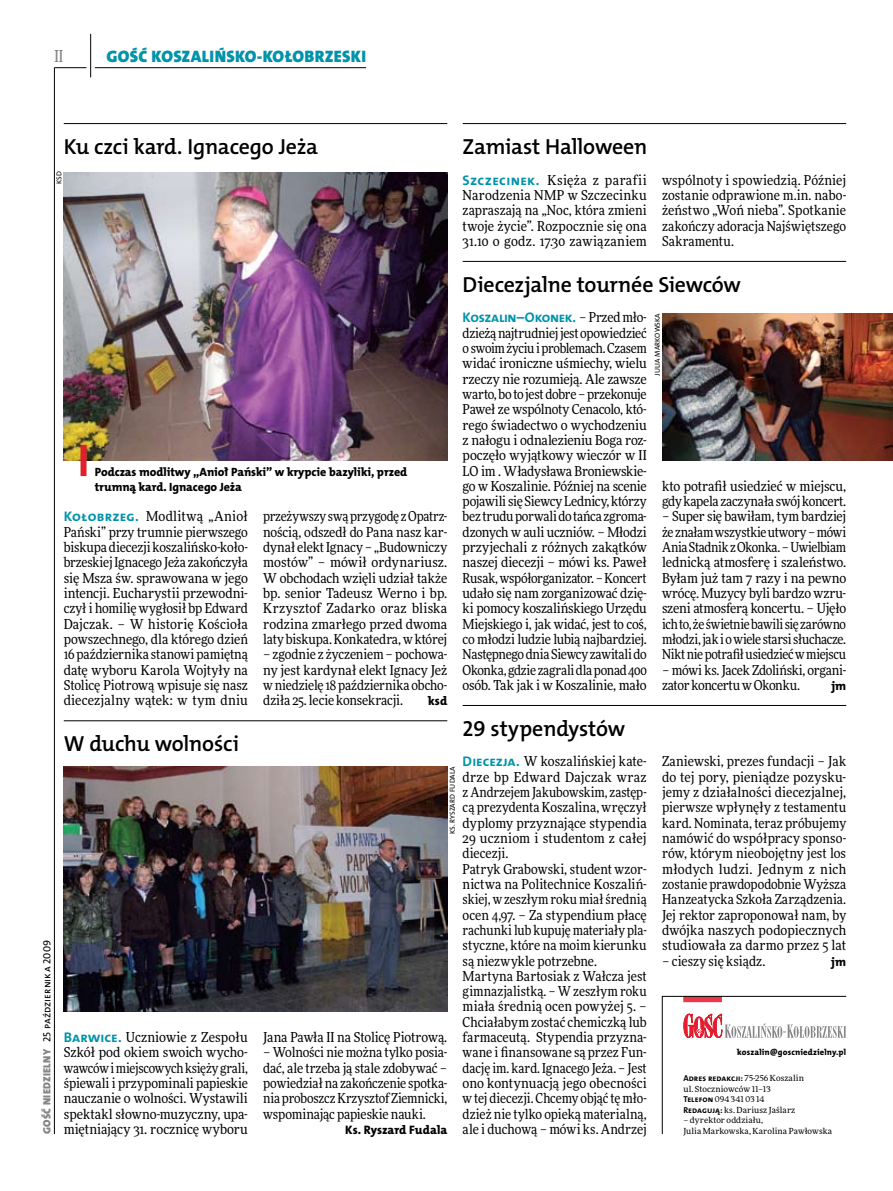
<style>
.page{position:relative;width:893px;height:1191px;background:#fff}
.page>*{position:absolute;margin:0;border:0;box-sizing:border-box;transform-origin:0 0}
.t1{font:21.9px "The Mix HP6 Se Bld";letter-spacing:-.01em;color:#000}
.t2{font:16.65px "The Mix HP9 Blk";letter-spacing:.02em;color:#0093aa}
.t3{font:500 16.5px "Freeday Narrow";color:#858486;scale:.9 1}
.t4{font:13.95px "The Mix HP7 Bld";letter-spacing:-.025em;color:#0093aa}
.t5{font:13.65px/15.3px "Freeday Narrow News";color:#000;text-align:justify}
.t6{font:13.65px/15.3px "Freeday Narrow News";letter-spacing:-.02em;color:#000}
.t7{font:12.3px "The Mix HP8 Ex Bld";letter-spacing:.005em;color:#000}
.t8{font:12px/15.3px "The Mix HP8 Ex Bld";letter-spacing:-.005em;color:#000}
.t9{font:10.5px "The Mix HP5 Plain";letter-spacing:.01em;color:#000}
.t10{font:8.55px "The Mix HP7 Bld";letter-spacing:.005em;color:#000}
.t11{font:8.55px "The Mix HP8 Ex Bld";letter-spacing:.03em;color:#000}
.t12{font:8.4px/10.5px "Freeday News";letter-spacing:.01em;color:#000}
.t13{font:7.2px "The Mix HP5 Plain";letter-spacing:.015em;color:#000}
.s1{font-family:"The Mix HP7 Bld";font-size:13.95px;color:#0093aa}
.s2{font-family:"Freeday Narrow News";font-size:13.65px;color:#000}
.s3{font-family:"The Mix HP9 Blk";color:#858486}
.s4{font-family:"Freeday News";font-size:8.4px}
.s5{font-family:"The Mix HP7 Bld";font-size:8.55px}
</style>
<div class="page">
<hr style="left:54px;top:67px;width:1px;height:1067px;background:#000">
<hr style="left:90px;top:34px;width:1px;height:43px;background:#000">
<hr style="left:54px;top:67px;width:32px;height:1px;background:#000">
<hr style="left:95px;top:67px;width:271px;height:1px;background:#000">
<hr style="left:64px;top:123px;width:383px;height:1px;background:#000">
<hr style="left:463px;top:261px;width:383px;height:1px;background:#000">
<hr style="left:64px;top:720px;width:383px;height:1px;background:#000">
<img style="left:64px;top:766px;width:383px;height:245px">
<img style="left:64px;top:172px;width:383px;height:288px">
<img style="left:662px;top:313px;width:231px;height:147px">
<div style="left:81px;top:445px;width:6px;height:31px;background:#df1f2a"></div>
<hr style="left:463px;top:705px;width:383px;height:1px;background:#000">
<svg style="left:662px;top:996px;width:185px;height:138px"></svg>
<hr style="left:463px;top:123px;width:383px;height:1px;background:#000">
<p class="t3" style="left:54px;top:46px;width:11px">II</p>
<p class="t2" style="left:106px;top:46px;width:261px">GOŚĆ KOSZALIŃSKO-KOŁOBRZESKI</p>
<h1 class="t1" style="left:64px;top:132px;width:256px">Ku czci kard. Ignacego Jeża</h1>
<p class="t13" style="left:55px;top:184px;width:14px;rotate:-90deg">ksd</p>
<p class="t8" style="left:95px;top:464px;width:314px">Podczas modlitwy „Anioł Pański” w krypcie bazyliki, przed trumną kard. Ignacego Jeża</p>
<p class="t5" style="left:64px;top:509px;width:186px"><span class="s1">Kołobrzeg.</span> Modlitwą „Anioł Pański” przy trumnie pierwszego biskupa diecezji koszalińsko-koło&shy;brzeskiej Ignacego Jeża zakończyła się Msza św. sprawowana w jego intencji. Eucharystii przewodni&shy;czył i homilię wygłosił bp Edward Dajczak. – W historię Kościoła powszechnego, dla którego dzień 16 października stanowi pamiętną datę wyboru Karola Wojtyły na Stolicę Piotrową wpisuje się nasz diecezjalny wątek: w tym dniu</p>
<p class="t5" style="left:263px;top:509px;width:186px">przeżywszy swą przygodę zOpatrz&shy;nością, odszedł do Pana nasz kar&shy;dynał elekt Ignacy – „Budowniczy mostów” – mówił ordynariusz.<br>W obchodach wzięli udział także bp. senior Tadeusz Werno i bp.<br>Krzysztof Zadarko oraz bliska rodzina zmarłego przed dwoma laty biskupa. Konkatedra, w której</p>
<p class="t5" style="left:263px;top:646px;width:186px">– zgodnie z życzeniem – pochowa&shy;ny jest kardynał elekt Ignacy Jeż wniedzielę 18 października obcho&shy;dziła 25. lecie konsekracji.</p>
<p class="t7" style="left:428px;top:693px;width:21px">ksd</p>
<h1 class="t1" style="left:463px;top:132px;width:186px">Zamiast Halloween</h1>
<p class="t5" style="left:463px;top:172px;width:186px"><span class="s1">Szczecinek.</span> Księża z parafii Narodzenia NMP w Szczecinku zapraszają na „Noc, która zmieni twoje życie”. Rozpocznie się ona 31.10 o godz. 17.30 zawiązaniem</p>
<p class="t5" style="left:662px;top:172px;width:186px">wspólnoty i spowiedzią. Później zostanie odprawione m.in. nabo&shy;żeństwo „Woń nieba”. Spotkanie zakończy adoracja Najświętszego Sakramentu.</p>
<h1 class="t1" style="left:463px;top:270px;width:280px">Diecezjalne tournée Siewców</h1>
<p class="t4" style="left:463px;top:309px;width:186px">Koszalin–Okonek. <span class="s2">– Przed mło-</span></p>
<p class="t5" style="left:463px;top:325px;width:186px">dzieżą najtrudniej jest opowiedzieć oswoim życiu iproblemach. Czasem widać ironiczne uśmiechy, wielu rzeczy nie rozumieją. Ale zawsze warto, bo to jest dobre – przekonuje Paweł ze wspólnoty Cenacolo, któ&shy;rego świadectwo o wychodzeniu z nałogu i odnalezieniu Boga roz&shy;poczęło wyjątkowy wieczór w II LO im . Władysława Broniewskie&shy;go w Koszalinie. Później na scenie pojawili się Siewcy Lednicy, którzy bez trudu porwali do tańca zgroma&shy;dzonych w auli uczniów. – Młodzi przyjechali z różnych zakątków naszej diecezji – mówi ks. Paweł Rusak, współorganizator. – Koncert udało się nam zorganizować dzię&shy;ki pomocy koszalińskiego Urzędu Miejskiego i, jak widać, jest to coś, co młodzi ludzie lubią najbardziej.<br>Następnego dnia Siewcy zawitali do Okonka, gdzie zagrali dla ponad 400 osób. Tak jak i w Koszalinie, mało</p>
<p class="t13" style="left:653px;top:376px;width:64px;rotate:-90deg">Julia Markowska</p>
<p class="t5" style="left:662px;top:478px;width:186px">kto potrafił usiedzieć w miejscu, gdy kapela zaczynała swój koncert.</p>
<p class="t5" style="left:662px;top:509px;width:186px">– Super się bawiłam, tym bardziej że znałam wszystkie utwory – mówi Ania Stadnik z Okonka. – Uwielbiam lednicką atmosferę i szaleństwo.<br>Byłam już tam 7 razy i na pewno wrócę. Muzycy byli bardzo wzru&shy;szeni atmosferą koncertu. – Ujęło ich to, że świetnie bawili się zarówno młodzi, jak iowiele starsi słuchacze.<br>Nikt nie potrafił usiedzieć wmiejscu</p>
<p class="t6" style="left:662px;top:662px;width:186px">– mówi ks. Jacek Zdoliński, organi&shy;zator koncertu w Okonku.</p>
<p class="t7" style="left:831px;top:678px;width:15px">jm</p>
<p class="t9" style="left:40px;top:1134px;width:195px;rotate:-90deg"><span class="s3">GOŚĆ NIEDZIELNY</span> 25 października 2009</p>
<h1 class="t1" style="left:463px;top:714px;width:164px">29 stypendystów</h1>
<p class="t5" style="left:463px;top:754px;width:186px;text-align:left"><span class="s1">Diecezja.</span> W koszalińskiej kate&shy;drze bp Edward Dajczak wraz zAndrzejem Jakubowskim, zastęp&shy;cą prezydenta Koszalina, wręczył dyplomy przyznające stypendia<br>29 uczniom i studentom z całej diecezji.<br>Patryk Grabowski, student wzor&shy;nictwa na Politechnice Koszaliń&shy;skiej, w zeszłym roku miał średnią ocen 4,97. – Za stypendium płacę rachunki lub kupuję materiały pla&shy;styczne, które na moim kierunku są niezwykle potrzebne.<br>Martyna Bartosiak z Wałcza jest gimnazjalistką. – Wzeszłym roku miała średnią ocen powyżej 5. –<br>Chciałabym zostać chemiczką lub farmaceutą. Stypendia przyzna&shy;wane i finansowane są przez Fun&shy;dację im. kard. Ignacego Jeża. – Jest ono kontynuacją jego obecności w tej diecezji. Chcemy objąć tę mło&shy;dzież nie tylko opieką materialną, ale i duchową – mówi ks. Andrzej</p>
<p class="t5" style="left:662px;top:754px;width:186px">Zaniewski, prezes fundacji – Jak do tej pory, pieniądze pozysku&shy;jemy z działalności diecezjalnej, pierwsze wpłynęły z testamentu kard. Nominata, teraz próbujemy namówić do współpracy sponso&shy;rów, którym nieobojętny jest los młodych ludzi. Jednym z nich zostanie prawdopodobnie Wyższa Hanzeatycka Szkoła Zarządzenia.<br>Jej rektor zaproponował nam, by dwójka naszych podopiecznych studiowała za darmo przez 5 lat</p>
<h1 class="t1" style="left:64px;top:729px;width:177px">W duchu wolności</h1>
<p class="t13" style="left:448px;top:834px;width:69px;rotate:-90deg">Ks. Ryszard Fudala</p>
<p class="t5" style="left:662px;top:953px;width:105px">– cieszy się ksiądz.</p>
<p class="t7" style="left:831px;top:953px;width:15px">jm</p>
<p class="t5" style="left:64px;top:1029px;width:186px"><span class="s1">Barwice.</span> Uczniowie z Zespołu Szkół pod okiem swoich wycho&shy;wawców imiejscowych księży grali, śpiewali i przypominali papieskie nauczanie o wolności. Wystawili spektakl słowno-muzyczny, upa&shy;miętniający 31. rocznicę wyboru</p>
<p class="t5" style="left:263px;top:1029px;width:186px">Jana Pawła II na Stolicę Piotrową.</p>
<p class="t5" style="left:263px;top:1044px;width:186px">– Wolności nie można tylko posia&shy;dać, ale trzeba ją stale zdobywać – powiedział na zakończenie spotka&shy;nia proboszcz Krzysztof Ziemnicki, wspominając papieskie nauki.</p>
<p class="t7" style="left:345px;top:1122px;width:104px">Ks. Ryszard Fudala</p>
<p class="t11" style="left:737px;top:1046px;width:111px">koszalin@goscniedzielny.pl</p>
<p class="t10" style="left:683px;top:1073px;width:122px">Adres redakcji: <span class="s4">75-256 Koszalin</span></p>
<p class="t12" style="left:683px;top:1083px;width:113px">ul. Stoczniowców 11–13<br><span class="s5">Telefon</span> 094 341 03 14<br><span class="s5">Redagują:</span> ks. Dariusz Jaślarz</p>
<p class="t12" style="left:683px;top:1115px;width:150px">– dyrektor oddziału,<br>Julia Markowska, Karolina Pawłowska</p>
</div>
